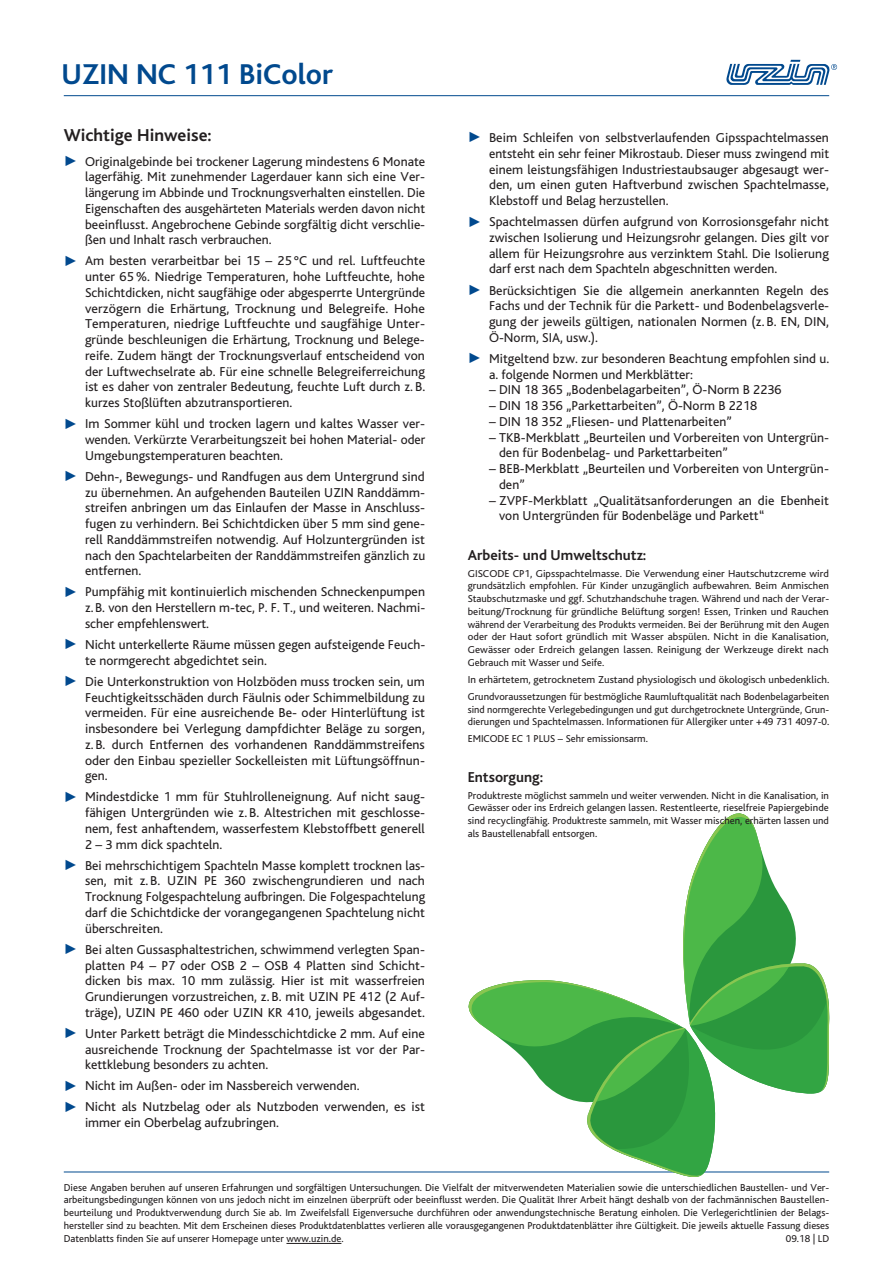
<style>
.page{position:relative;width:893px;height:1263px;background:#fff}
.page>*{position:absolute;margin:0;border:0;box-sizing:border-box;transform-origin:0 0}
.t1{font:700 30px "Bliss";color:#01498e}
.Head_12_pt{font:700 18px "Bliss";color:#231f20}
.Subline_10_pt{font:700 15px "Bliss";color:#231f20}
.Pfeilaufzählung_9_pt{font:13.5px/15.8px "Bliss";color:#231f20}
.Kleiner_Text{font:10.5px/12.8px "Bliss";color:#231f20;text-align:justify}
.s1{color:#01498e}
</style>
<div class="page">
<svg style="left:726px;top:60px;width:111px;height:25px"></svg>
<hr style="left:64px;top:95px;width:765px;height:1px;background:#01498e">
<hr style="left:64px;top:1171px;width:765px;height:1px;background:#01498e">
<hr style="left:286px;top:1243px;width:55px;height:1px;background:#231f20">
<svg style="left:469px;top:813px;width:360px;height:364px"></svg>
<h1 class="t1" style="left:62px;top:59px;width:273px">UZIN NC 111 BiColor</h1>
<p class="Head_12_pt" style="left:64px;top:126px;width:150px">Wichtige Hinweise:</p>
<p class="Pfeilaufzählung_9_pt" style="left:85px;top:154px;width:342px;text-align:justify;text-indent:-21px"><span class="s1">✓</span> Originalgebinde bei trockener Lagerung mindestens 6 Monate lagerfähig. Mit zunehmender Lagerdauer kann sich eine Ver&shy;längerung im Abbinde und Trocknungsverhalten einstellen. Die Eigenschaften des ausgehärteten Materials werden davon nicht beeinflusst. Angebrochene Gebinde sorgfältig dicht verschlie&shy;ßen und Inhalt rasch verbrauchen.</p>
<p class="Pfeilaufzählung_9_pt" style="left:85px;top:253px;width:342px;text-indent:-21px"><span class="s1">✓</span> Am besten verarbeitbar bei 15 – 25 °C und rel. Luftfeuchte unter 65%. Niedrige Temperaturen, hohe Luftfeuchte, hohe Schichtdicken, nicht saugfähige oder abgesperrte Untergründe verzögern die Erhärtung, Trocknung und Belegreife. Hohe Temperaturen, niedrige Luftfeuchte und saugfähige Unter&shy;gründe beschleunigen die Erhärtung, Trocknung und Belege&shy;reife. Zudem hängt der Trocknungsverlauf entscheidend von der Luftwechselrate ab. Für eine schnelle Belegreiferreichung ist es daher von zentraler Bedeutung, feuchte Luft durch z. B. kurzes Stoßlüften abzutransportieren.</p>
<p class="Pfeilaufzählung_9_pt" style="left:85px;top:416px;width:342px;text-align:justify;text-indent:-21px"><span class="s1">✓</span> Im Sommer kühl und trocken lagern und kaltes Wasser ver&shy;wenden. Verkürzte Verarbeitungszeit bei hohen Material- oder Umgebungstemperaturen beachten.</p>
<p class="Pfeilaufzählung_9_pt" style="left:85px;top:469px;width:342px;text-indent:-21px"><span class="s1">✓</span> Dehn-, Bewegungs- und Randfugen aus dem Untergrund sind zu übernehmen. An aufgehenden Bauteilen UZIN Randdämm&shy;streifen anbringen um das Einlaufen der Masse in Anschluss&shy;fugen zu verhindern. Bei Schichtdicken über 5 mm sind gene&shy;rell Randdämmstreifen notwendig. Auf Holzuntergründen ist nach den Spachtelarbeiten der Randdämmstreifen gänzlich zu entfernen.</p>
<p class="Pfeilaufzählung_9_pt" style="left:85px;top:584px;width:342px;text-align:justify;text-indent:-21px"><span class="s1">✓</span> Pumpfähig mit kontinuierlich mischenden Schneckenpumpen z.B. von den Herstellern m-tec, P. F. T., und weiteren. Nachmi&shy;scher empfehlenswert.</p>
<p class="Pfeilaufzählung_9_pt" style="left:85px;top:637px;width:342px;text-indent:-21px"><span class="s1">✓</span> Nicht unterkellerte Räume müssen gegen aufsteigende Feuch&shy;te normgerecht abgedichtet sein.</p>
<p class="Pfeilaufzählung_9_pt" style="left:85px;top:674px;width:342px;text-align:justify;text-indent:-21px"><span class="s1">✓</span> Die Unterkonstruktion von Holzböden muss trocken sein, um Feuchtigkeitsschäden durch Fäulnis oder Schimmelbildung zu vermeiden. Für eine ausreichende Be- oder Hinterlüftung ist insbesondere bei Verlegung dampfdichter Beläge zu sorgen, z.B. durch Entfernen des vorhandenen Randdämmstreifens oder den Einbau spezieller Sockelleisten mit Lüftungsöffnun&shy;gen.</p>
<p class="Pfeilaufzählung_9_pt" style="left:85px;top:789px;width:342px;text-indent:-21px"><span class="s1">✓</span> Mindestdicke 1 mm für Stuhlrolleneignung. Auf nicht saug&shy;fähigen Untergründen wie z. B. Altestrichen mit geschlosse&shy;nem, fest anhaftendem, wasserfestem Klebstoffbett generell 2 – 3 mm dick spachteln.</p>
<p class="Pfeilaufzählung_9_pt" style="left:85px;top:858px;width:342px;text-align:justify;text-indent:-21px"><span class="s1">✓</span> Bei mehrschichtigem Spachteln Masse komplett trocknen las&shy;sen, mit z. B. UZIN PE 360 zwischengrundieren und nach Trocknung Folgespachtelung aufbringen. Die Folgespachtelung darf die Schichtdicke der vorangegangenen Spachtelung nicht überschreiten.</p>
<p class="Pfeilaufzählung_9_pt" style="left:85px;top:942px;width:342px;text-indent:-21px"><span class="s1">✓</span> Bei alten Gussasphaltestrichen, schwimmend verlegten Span&shy;platten P4 – P7 oder OSB 2 – OSB 4 Platten sind Schicht&shy;dicken bis max. 10 mm zulässig. Hier ist mit wasserfreien Grundierungen vorzustreichen, z. B. mit UZIN PE 412 (2 Auf&shy;träge), UZIN PE 460 oder UZIN KR 410, jeweils abgesandet.</p>
<p class="Pfeilaufzählung_9_pt" style="left:85px;top:1026px;width:342px;text-align:justify;text-indent:-21px"><span class="s1">✓</span> Unter Parkett beträgt die Mindesschichtdicke 2 mm. Auf eine ausreichende Trocknung der Spachtelmasse ist vor der Par&shy;kettklebung besonders zu achten.</p>
<p class="Pfeilaufzählung_9_pt" style="left:64px;top:1078px;width:297px"><span class="s1">✓</span> Nicht im Außen- oder im Nassbereich verwenden.</p>
<p class="Pfeilaufzählung_9_pt" style="left:85px;top:1099px;width:341px;text-indent:-21px"><span class="s1">✓</span> Nicht als Nutzbelag oder als Nutzboden verwenden, es ist immer ein Oberbelag aufzubringen.</p>
<p class="Pfeilaufzählung_9_pt" style="left:489px;top:130px;width:342px;text-align:justify;text-indent:-21px"><span class="s1">✓</span> Beim Schleifen von selbstverlaufenden Gipsspachtelmassen entsteht ein sehr feiner Mikrostaub. Dieser muss zwingend mit einem leistungsfähigen Industriestaubsauger abgesaugt wer&shy;den, um einen guten Haftverbund zwischen Spachtelmasse, Klebstoff und Belag herzustellen.</p>
<p class="Pfeilaufzählung_9_pt" style="left:489px;top:214px;width:341px;text-align:justify;text-indent:-21px"><span class="s1">✓</span> Spachtelmassen dürfen aufgrund von Korrosionsgefahr nicht zwischen Isolierung und Heizungsrohr gelangen. Dies gilt vor allem für Heizungsrohre aus verzinktem Stahl. Die Isolierung darf erst nach dem Spachteln abgeschnitten werden.</p>
<p class="Pfeilaufzählung_9_pt" style="left:489px;top:282px;width:342px;text-align:justify;text-indent:-21px"><span class="s1">✓</span> Berücksichtigen Sie die allgemein anerkannten Regeln des Fachs und der Technik für die Parkett- und Bodenbelagsverle&shy;gung der jeweils gültigen, nationalen Normen (z. B. EN, DIN, Ö-Norm, SIA, usw.).</p>
<p class="Pfeilaufzählung_9_pt" style="left:489px;top:351px;width:342px;text-indent:-21px"><span class="s1">✓</span> Mitgeltend bzw. zur besonderen Beachtung empfohlen sind u. a. folgende Normen und Merkblätter:</p>
<p class="Pfeilaufzählung_9_pt" style="left:489px;top:382px;width:294px">– DIN 18 365 „Bodenbelagarbeiten”, Ö-Norm B 2236</p>
<p class="Pfeilaufzählung_9_pt" style="left:489px;top:398px;width:270px">– DIN 18 356 „Parkettarbeiten”, Ö-Norm B 2218</p>
<p class="Pfeilaufzählung_9_pt" style="left:489px;top:414px;width:244px">– DIN 18 352 „Fliesen- und Plattenarbeiten”</p>
<p class="Pfeilaufzählung_9_pt" style="left:499px;top:430px;width:332px;text-indent:-10px">– TKB-Merkblatt „Beurteilen und Vorbereiten von Untergrün&shy;den für Bodenbelag- und Parkettarbeiten”</p>
<p class="Pfeilaufzählung_9_pt" style="left:499px;top:461px;width:332px;text-indent:-10px">– BEB-Merkblatt „Beurteilen und Vorbereiten von Untergrün&shy;den”</p>
<p class="Pfeilaufzählung_9_pt" style="left:499px;top:493px;width:331px;text-indent:-10px">– ZVPF-Merkblatt „Qualitätsanforderungen an die Ebenheit von Untergründen für Bodenbeläge und Parkett“</p>
<p class="Subline_10_pt" style="left:468px;top:547px;width:180px">Arbeits- und Umweltschutz:</p>
<p class="Kleiner_Text" style="left:468px;top:567px;width:363px">GISCODE CP1, Gipsspachtelmasse. Die Verwendung einer Hautschutzcreme wird grundsätzlich empfohlen. Für Kinder unzugänglich aufbewahren. Beim Anmischen Staubschutzmaske und ggf. Schutzhandschuhe tragen. Während und nach der Verar&shy;beitung/Trocknung für gründliche Belüftung sorgen! Essen, Trinken und Rauchen während der Verarbeitung des Produkts vermeiden. Bei der Berührung mit den Augen oder der Haut sofort gründlich mit Wasser abspülen. Nicht in die Kanalisation, Gewässer oder Erdreich gelangen lassen. Reinigung der Werkzeuge direkt nach Gebrauch mit Wasser und Seife.</p>
<p class="Kleiner_Text" style="left:468px;top:673px;width:363px">In erhärtetem, getrocknetem Zustand physiologisch und ökologisch unbedenklich.</p>
<p class="Kleiner_Text" style="left:468px;top:690px;width:363px">Grundvoraussetzungen für bestmögliche Raumluftqualität nach Bodenbelagarbeiten sind normgerechte Verlegebedingungen und gut durchgetrocknete Untergründe, Grun&shy;dierungen und Spachtelmassen. Informationen für Allergiker unter +49 731 4097-0.</p>
<p class="Kleiner_Text" style="left:468px;top:733px;width:182px">EMICODE EC 1 PLUS – Sehr emissionsarm.</p>
<p class="Subline_10_pt" style="left:468px;top:769px;width:77px">Entsorgung:</p>
<p class="Kleiner_Text" style="left:468px;top:789px;width:363px">Produktreste möglichst sammeln und weiter verwenden. Nicht in die Kanalisation, in Gewässer oder ins Erdreich gelangen lassen. Restentleerte, rieselfreie Papiergebinde sind recyclingfähig. Produktreste sammeln, mit Wasser mischen, erhärten lassen und als Baustellenabfall entsorgen.</p>
<p class="Kleiner_Text" style="left:64px;top:1181px;width:767px;text-align:left">Diese Angaben beruhen auf unseren Erfahrungen und sorgfältigen Untersuchungen. Die Vielfalt der mitverwendeten Materialien sowie die unterschiedlichen Baustellen- und Ver&shy;arbeitungsbedingungen können von uns jedoch nicht im einzelnen überprüft oder beeinflusst werden. Die Qualität Ihrer Arbeit hängt deshalb von der fachmännischen Baustellen&shy;beurteilung und Produktverwendung durch Sie ab. Im Zweifelsfall Eigenversuche durchführen oder anwendungstechnische Beratung einholen. Die Verlegerichtlinien der Belags-- hersteller sind zu beachten. Mit dem Erscheinen dieses Produktdatenblattes verlieren alle vorausgegangenen Produktdatenblätter ihre Gültigkeit. Die jeweils aktuelle Fassung dieses Datenblatts finden Sie auf unserer Homepage unter www.uzin.de.</p>
<p class="Kleiner_Text" style="left:786px;top:1232px;width:45px">09.18 | LD</p>
</div>
